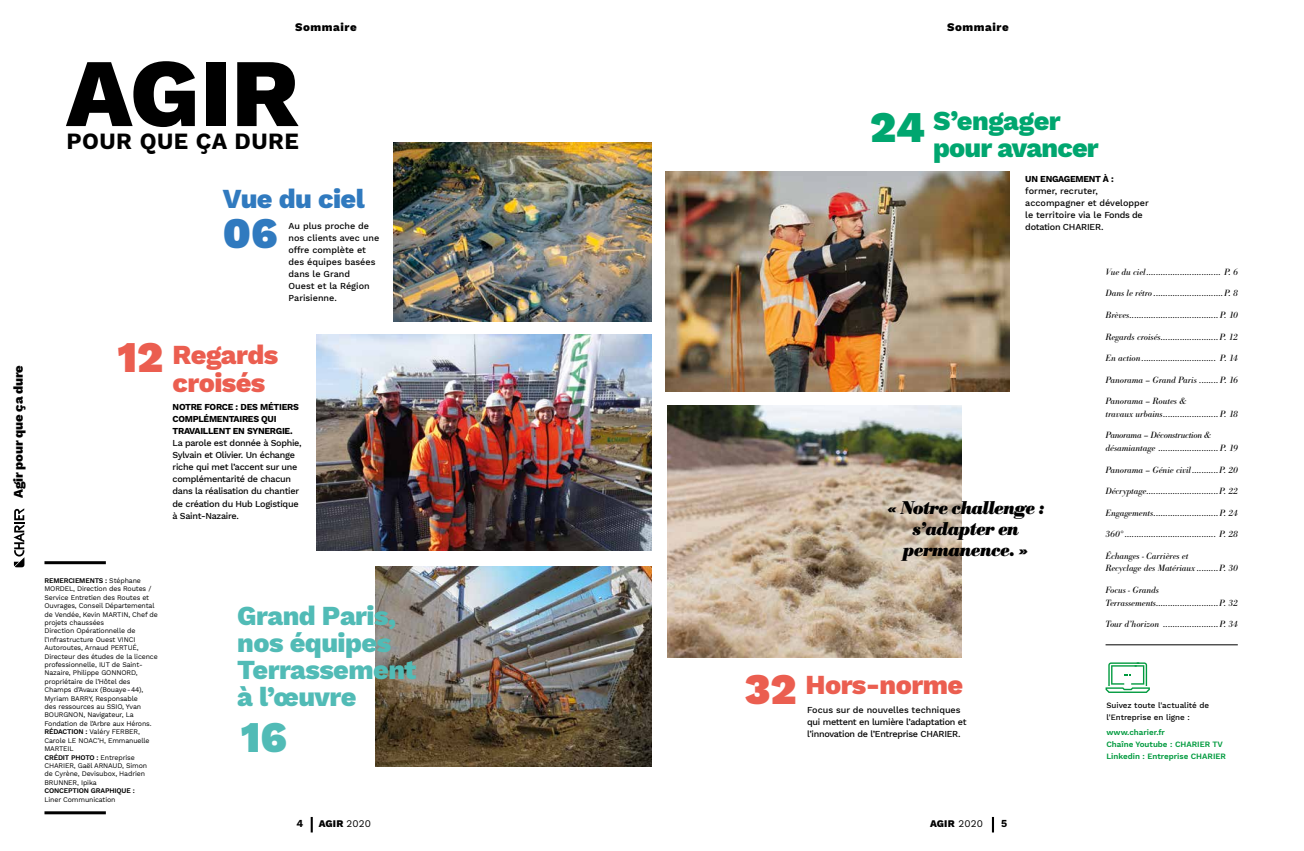
<style>
.page{position:relative;width:1304px;height:851px;background:#fff}
.page>*{position:absolute;margin:0;border:0;box-sizing:border-box;transform-origin:0 0}
.t1{font:800 96.8px "Work Sans";color:#000}
.t2{font:900 43px "Work Sans";color:#307abf}
.t3{font:900 43px "Work Sans";color:#eb5e50}
.t4{font:900 43px "Work Sans";color:#00a66f}
.t5{font:900 43px "Work Sans";color:#51bbb6}
.t6{font:800 27px/27px "Work Sans";letter-spacing:-.02em;color:#51bbb6}
.t7{font:800 27px/28px "Work Sans";letter-spacing:-.02em;color:#eb5e50}
.t8{font:800 27px/27px "Work Sans";letter-spacing:-.03em;color:#00a66f}
.t9{font:800 27px "Work Sans";letter-spacing:-.02em;color:#307abf}
.t10{font:700 22.9px "Work Sans";letter-spacing:.02em;color:#000}
.t11{font:italic 700 19.2px/20.8px "Bodoni Ant T";letter-spacing:-.04em;color:#000;text-align:center}
.t12{font:800 13px "Work Sans";letter-spacing:-.02em;color:#000}
.t13{font:800 11.5px "Work Sans";letter-spacing:.05em;color:#000}
.t14{font:700 10.5px "Work Sans";color:#000}
.t15{font:800 10px "Work Sans";letter-spacing:.02em;color:#000}
.t16{font:italic 9.5px/12.6px "Bodoni Ant T";color:#000}
.t17{font:italic 9.5px/12.6px "Bodoni Ant T";letter-spacing:-.02em;color:#000}
.t18{font:500 9px/12px "Work Sans";letter-spacing:-.03em;color:#000}
.t19{font:500 9px/12px "Work Sans";color:#000}
.t20{font:700 9px/12px "Work Sans";letter-spacing:-.03em;color:#000}
.t21{font:600 8px/12px "Work Sans";color:#009a3e}
.t22{font:500 8px/12px "Work Sans";color:#000}
.t23{font:7px/8.4px "Work Sans";letter-spacing:-.02em;color:#000}
.t24{font:600 7px "Work Sans";letter-spacing:-.02em;color:#000}
.s1{font-weight:600}
.s2{font-weight:900;font-size:43px}
.s3{font-weight:400}
</style>
<div class="page">
<svg style="left:311px;top:816px;width:2px;height:16px"></svg>
<svg style="left:992px;top:816px;width:2px;height:16px"></svg>
<img style="left:394px;top:142px;width:258px;height:180px">
<img style="left:376px;top:567px;width:276px;height:199px">
<img style="left:317px;top:334px;width:335px;height:216px">
<img style="left:665px;top:171px;width:345px;height:220px">
<img style="left:667px;top:405px;width:294px;height:252px">
<hr style="left:1106px;top:644px;width:132px;height:1px;background:#000">
<hr style="left:44px;top:561px;width:62px;height:3px;background:#000">
<hr style="left:44px;top:811px;width:62px;height:3px;background:#000">
<svg style="left:13px;top:508px;width:11px;height:59px"></svg>
<svg style="left:879px;top:466px;width:191px;height:121px"></svg>
<svg style="left:1106px;top:662px;width:44px;height:30px"></svg>
<h3 class="t12" style="left:11px;top:497px;width:134px;rotate:-90deg">Agir pour que ça dure</h3>
<p class="t13" style="left:295px;top:20px;width:63px">Sommaire</p>
<p class="t13" style="left:947px;top:20px;width:63px">Sommaire</p>
<h1 class="t1" style="left:66px;top:37px;width:234px">AGIR</h1>
<h3 class="t10" style="left:66px;top:128px;width:234px">POUR QUE ÇA DURE</h3>
<h2 class="t4" style="left:870px;top:103px;width:56px">24</h2>
<h3 class="t8" style="left:933px;top:109px;width:167px">S’engager pour avancer</h3>
<h2 class="t3" style="left:117px;top:333px;width:47px">12</h2>
<p class="t23" style="left:44px;top:576px;width:115px"><span class="s1">REMERCIEMENTS :</span> Stéphane<br>MORDEL, Direction des Routes /<br>Service Entretien des Routes et<br>Ouvrages, Conseil Départemental de Vendée, Kevin MARTIN, Chef de projets chaussées<br>Direction Opérationnelle de l’Infrastructure Ouest VINCI<br>Autoroutes, Arnaud PERTUÉ,<br>Directeur des études de la licence professionnelle, IUT de Saint-<br>Nazaire, Philippe GONNORD, propriétaire de l’Hôtel des<br>Champs d’Avaux (Bouaye-44),<br>Myriam BARRY, Responsable<br>des ressources au SSIO, Yvan<br>BOURGNON, Navigateur, La<br>Fondation de l’Arbre aux Hérons.<br><span class="s1">RÉDACTION :</span> Valéry FERBER,<br>Carole LE NOAC’H, Emmanuelle<br>MARTEIL<br><span class="s1">CRÉDIT PHOTO :</span> Entreprise<br>CHARIER, Gaël ARNAUD, Simon<br>de Cyrène, Devisubox, Hadrien<br>BRUNNER, Ipika</p>
<p class="t24" style="left:44px;top:786px;width:92px">CONCEPTION GRAPHIQUE :</p>
<p class="t23" style="left:44px;top:795px;width:73px">Liner Communication</p>
<p class="t20" style="left:1025px;top:173px;width:90px">UN ENGAGEMENT À :</p>
<p class="t19" style="left:1025px;top:185px;width:125px">former, recruter, accompagner et développer le territoire via le Fonds de</p>
<h3 class="t9" style="left:223px;top:183px;width:143px">Vue du ciel</h3>
<h2 class="t2" style="left:223px;top:209px;width:56px">06</h2>
<p class="t19" style="left:289px;top:221px;width:82px">Au plus proche de</p>
<p class="t18" style="left:1025px;top:221px;width:80px">dotation CHARIER.</p>
<p class="t19" style="left:289px;top:233px;width:92px">nos clients avec une offre complète et des équipes basées dans le Grand<br>Ouest et la Région<br>Parisienne.</p>
<p class="t16" style="left:1106px;top:266px;width:134px">Vue du ciel............................... P. 6</p>
<p class="t16" style="left:1106px;top:287px;width:134px">Dans le rétro .............................P. 8</p>
<p class="t16" style="left:1106px;top:309px;width:134px">Brèves.....................................P. 10</p>
<p class="t16" style="left:1106px;top:330px;width:134px">Regards croisés........................P. 12</p>
<p class="t16" style="left:1106px;top:352px;width:134px">En action ............................... P. 14</p>
<p class="t16" style="left:1106px;top:373px;width:134px">Panorama – Grand Paris ........ P. 16</p>
<p class="t16" style="left:1106px;top:395px;width:134px">Panorama – Routes &amp;<br>travaux urbains.......................P. 18</p>
<p class="t17" style="left:1106px;top:429px;width:134px">Panorama – Déconstruction &amp; désamiantage ......................... P. 19</p>
<p class="t16" style="left:1106px;top:463px;width:134px">Panorama – Génie civil...........P. 20</p>
<p class="t16" style="left:1106px;top:485px;width:134px">Décryptage..............................P. 22</p>
<p class="t16" style="left:1106px;top:506px;width:134px">Engagements...........................P. 24</p>
<p class="t16" style="left:1106px;top:528px;width:134px">360° ...................................... P. 28</p>
<p class="t16" style="left:1106px;top:549px;width:134px">Échanges - Carrières et<br>Recyclage des Matériaux .........P. 30</p>
<p class="t16" style="left:1106px;top:584px;width:134px">Focus - Grands<br>Terrassements..........................P. 32</p>
<p class="t16" style="left:1106px;top:618px;width:134px">Tour d’horizon .......................P. 34</p>
<h3 class="t7" style="left:173px;top:342px;width:107px">Regards croisés</h3>
<p class="t20" style="left:173px;top:402px;width:128px">NOTRE FORCE : DES MÉTIERS<br>COMPLÉMENTAIRES QUI<br>TRAVAILLENT EN SYNERGIE.</p>
<p class="t18" style="left:173px;top:438px;width:131px">La parole est donnée à Sophie,<br>Sylvain et Olivier. Un échange riche qui met l’accent sur une complémentarité de chacun dans la réalisation du chantier de création du Hub Logistique à Saint-Nazaire.</p>
<h3 class="t11" style="left:887px;top:497px;width:159px">« Notre challenge : s’adapter en permanence. »</h3>
<h3 class="t6" style="left:237px;top:603px;width:181px">Grand Paris, nos équipes<br>Terrassement à l’œuvre</h3>
<h3 class="t7" style="left:745px;top:671px;width:220px"><span class="s2">32</span> Hors-norme</h3>
<p class="t18" style="left:807px;top:704px;width:161px">Focus sur de nouvelles techniques qui mettent en lumière l’adaptation et l’innovation de l’Entreprise CHARIER.</p>
<p class="t22" style="left:1106px;top:699px;width:104px">Suivez toute l'actualité de l'Entreprise en ligne :</p>
<h2 class="t5" style="left:241px;top:713px;width:48px">16</h2>
<p class="t21" style="left:1106px;top:726px;width:121px">www.charier.fr<br>Chaîne Youtube : CHARIER TV<br>Linkedin : Entreprise CHARIER</p>
<p class="t14" style="left:297px;top:817px;width:8px">4</p>
<p class="t15" style="left:319px;top:817px;width:54px">AGIR <span class="s3">2020</span></p>
<p class="t15" style="left:930px;top:817px;width:54px">AGIR <span class="s3">2020</span></p>
<p class="t14" style="left:1001px;top:817px;width:8px">5</p>
</div>
